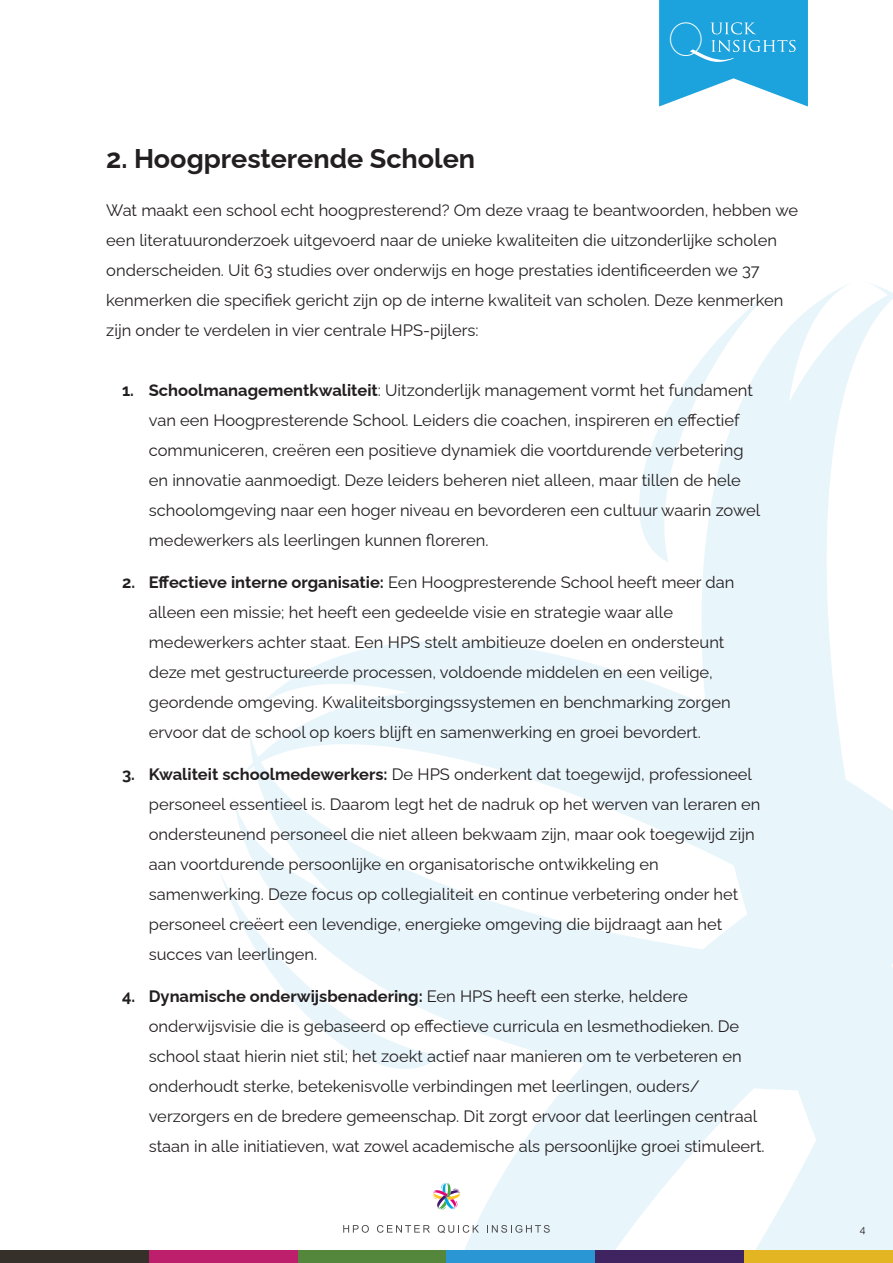
<style>
.page{position:relative;width:893px;height:1263px;background:#fff}
.page>*{position:absolute;margin:0;border:0;box-sizing:border-box;transform-origin:0 0}
.t1{font:100 47.85px "Raleway";color:#fff}
.t2{font:700 27px "Raleway";color:#231f20}
.t3{font:16.5px "Raleway";color:#231f20}
.t4{font:700 16.5px "Raleway";color:#231f20}
.t5{font:10.5px "Raleway";color:#231f20}
.s1{font-weight:700}
.s2{font-weight:400}
</style>
<div class="page">
<svg style="left:659px;top:0;width:149px;height:107px;background:#41b1e1"></svg>
<svg style="left:437px;top:962px;width:182px;height:288px;fill:#e8f5fb"></svg>
<svg style="left:234px;top:641px;width:385px;height:321px"></svg>
<svg style="left:619px;top:283px;width:274px;height:967px"></svg>
<svg style="left:221px;top:871px;width:220px;height:217px"></svg>
<div style="left:0;top:1250px;width:149px;height:13px;background:#36302a"></div>
<div style="left:149px;top:1250px;width:149px;height:13px;background:#bd1f6c"></div>
<div style="left:298px;top:1250px;width:148px;height:13px;background:#54873c"></div>
<div style="left:446px;top:1250px;width:149px;height:13px;background:#2a96d3"></div>
<div style="left:595px;top:1250px;width:149px;height:13px;background:#402361"></div>
<div style="left:744px;top:1250px;width:149px;height:13px;background:#e4b522"></div>
<svg style="left:343px;top:1225px;width:26px;height:8px"></svg>
<svg style="left:377px;top:1225px;width:53px;height:8px"></svg>
<svg style="left:438px;top:1225px;width:41px;height:8px"></svg>
<svg style="left:487px;top:1225px;width:63px;height:8px"></svg>
<div style="left:428px;top:1177px;width:37px;height:38px;background:#fff;border-radius:50%"></div>
<svg style="left:432px;top:1182px;width:29px;height:28px"></svg>
<p class="t1" style="left:668px;top:11px;width:38px">O</p>
<p class="t2" style="left:106px;top:143px;width:370px">2. Hoogpresterende Scholen</p>
<p class="t3" style="left:106px;top:200px;width:693px">Wat maakt een school echt hoogpresterend? Om deze vraag te beantwoorden, hebben we</p>
<p class="t3" style="left:106px;top:230px;width:672px">een literatuuronderzoek uitgevoerd naar de unieke kwaliteiten die uitzonderlijke scholen</p>
<p class="t3" style="left:106px;top:260px;width:655px">onderscheiden. Uit 63 studies over onderwijs en hoge prestaties identificeerden we 37</p>
<p class="t3" style="left:106px;top:290px;width:678px">kenmerken die specifiek gericht zijn op de interne kwaliteit van scholen. Deze kenmerken</p>
<p class="t3" style="left:106px;top:320px;width:374px">zijn onder te verdelen in vier centrale HPS-pijlers:</p>
<p class="t3" style="left:122px;top:380px;width:632px"><span class="s1">1. Schoolmanagementkwaliteit</span>: Uitzonderlijk management vormt het fundament</p>
<p class="t3" style="left:149px;top:410px;width:592px">van een Hoogpresterende School. Leiders die coachen, inspireren en effectief</p>
<p class="t3" style="left:149px;top:440px;width:596px">communiceren, creëren een positieve dynamiek die voortdurende verbetering</p>
<p class="t3" style="left:149px;top:470px;width:594px">en innovatie aanmoedigt. Deze leiders beheren niet alleen, maar tillen de hele</p>
<p class="t3" style="left:149px;top:500px;width:613px">schoolomgeving naar een hoger niveau en bevorderen een cultuur waarin zowel</p>
<p class="t3" style="left:149px;top:530px;width:341px">medewerkers als leerlingen kunnen floreren.</p>
<p class="t3" style="left:122px;top:572px;width:614px"><span class="s1">2. Effectieve interne organisatie:</span> Een Hoogpresterende School heeft meer dan</p>
<p class="t3" style="left:149px;top:602px;width:526px">alleen een missie; het heeft een gedeelde visie en strategie waar alle</p>
<p class="t3" style="left:149px;top:632px;width:577px">medewerkers achter staat. Een HPS stelt ambitieuze doelen en ondersteunt</p>
<p class="t3" style="left:149px;top:662px;width:566px">deze met gestructureerde processen, voldoende middelen en een veilige,</p>
<p class="t3" style="left:149px;top:692px;width:583px">geordende omgeving. Kwaliteitsborgingssystemen en benchmarking zorgen</p>
<p class="t3" style="left:149px;top:722px;width:554px">ervoor dat de school op koers blijft en samenwerking en groei bevordert.</p>
<p class="t3" style="left:122px;top:764px;width:632px"><span class="s1">3. Kwaliteit schoolmedewerkers:</span> De HPS onderkent dat toegewijd, professioneel</p>
<p class="t3" style="left:149px;top:794px;width:613px">personeel essentieel is. Daarom legt het de nadruk op het werven van leraren en</p>
<p class="t3" style="left:149px;top:824px;width:607px">ondersteunend personeel die niet alleen bekwaam zijn, maar ook toegewijd zijn</p>
<p class="t3" style="left:149px;top:854px;width:511px">aan voortdurende persoonlijke en organisatorische ontwikkeling en</p>
<p class="t3" style="left:149px;top:884px;width:591px">samenwerking. Deze focus op collegialiteit en continue verbetering onder het</p>
<p class="t3" style="left:149px;top:914px;width:575px">personeel creëert een levendige, energieke omgeving die bijdraagt aan het</p>
<p class="t3" style="left:149px;top:944px;width:170px">succes van leerlingen.</p>
<p class="t4" style="left:122px;top:986px;width:567px">4. Dynamische onderwijsbenadering: <span class="s2">Een HPS heeft een sterke, heldere</span></p>
<p class="t3" style="left:149px;top:1016px;width:592px">onderwijsvisie die is gebaseerd op effectieve curricula en lesmethodieken. De</p>
<p class="t3" style="left:149px;top:1046px;width:594px">school staat hierin niet stil; het zoekt actief naar manieren om te verbeteren en</p>
<p class="t3" style="left:149px;top:1076px;width:552px">onderhoudt sterke, betekenisvolle verbindingen met leerlingen, ouders/</p>
<p class="t3" style="left:149px;top:1106px;width:610px">verzorgers en de bredere gemeenschap. Dit zorgt ervoor dat leerlingen centraal</p>
<p class="t3" style="left:149px;top:1136px;width:617px">staan in alle initiatieven, wat zowel academische als persoonlijke groei stimuleert.</p>
<p class="t5" style="left:860px;top:1223px;width:7px">4</p>
</div>
